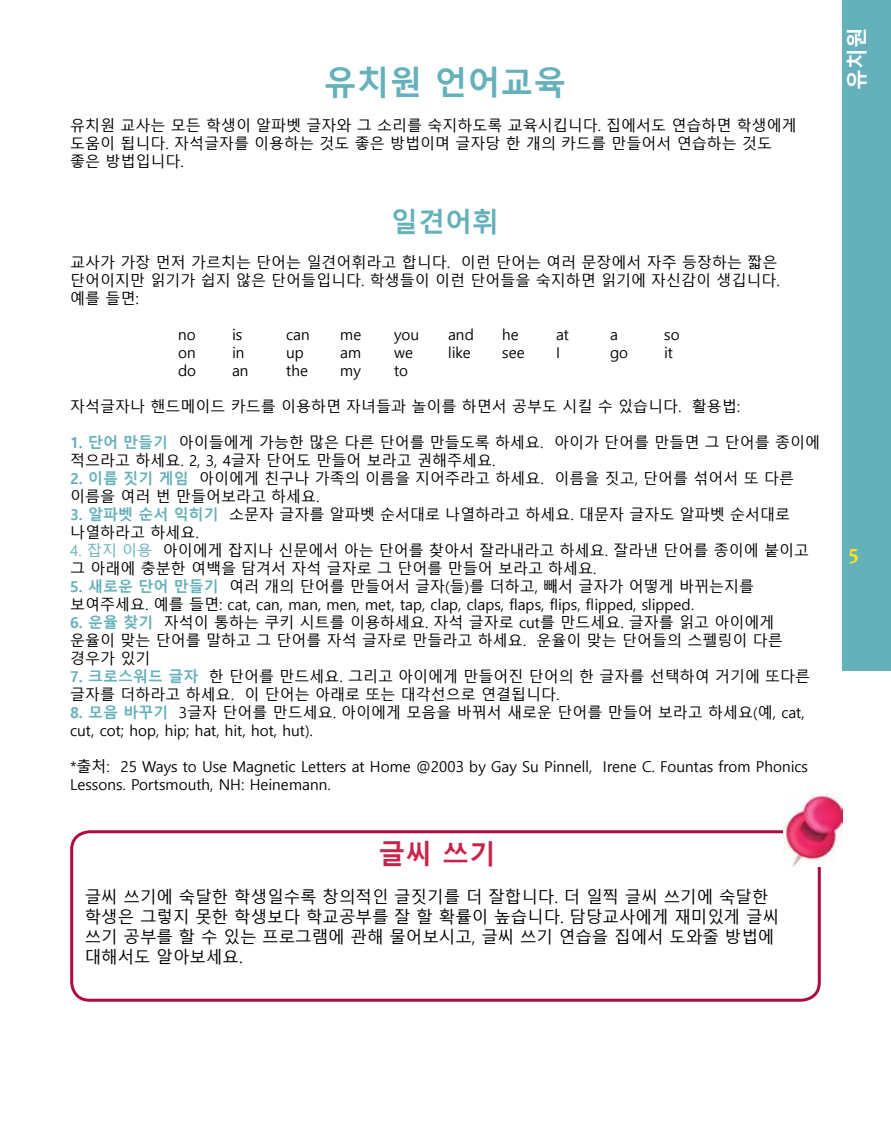
<style>
.page{position:relative;width:891px;height:1134px;background:#fff}
.page>*{position:absolute;margin:0;border:0;box-sizing:border-box;transform-origin:0 0}
.t1{font:700 33px "Malgun Gothic";color:#64b1bb}
.t2{font:700 27px "Malgun Gothic";color:#64b1bb}
.t3{font:700 27px "Malgun Gothic";color:#c9234a}
.t4{font:700 21px "Malgun Gothic";color:#fff}
.t5{font:700 21px "Candara";color:#fde70a}
.t6{font:16.5px/19.8px "Malgun Gothic";color:#000}
.t7{font:15px/18px "Malgun Gothic";color:#000}
.s1{font-weight:700;color:#64b1bb}
.s2{color:#64b1bb}
</style>
<div class="page">
<div style="left:842px;top:0;width:49px;height:671px;background:#64b1bb"></div>
<div style="left:70px;top:830px;width:751px;height:172px;border:3px solid #ad0a40;border-radius:18px"></div>
<img style="left:783px;top:794px;width:59px;height:73px">
<h1 class="t1" style="left:324px;top:64px;width:244px">유치원 언어교육</h1>
<p class="t7" style="left:70px;top:117px;width:728px">유치원 교사는 모든 학생이 알파벳 글자와 그 소리를 숙지하도록 교육시킵니다. 집에서도 연습하면 학생에게 도움이 됩니다. 자석글자를 이용하는 것도 좋은 방법이며 글자당 한 개의 카드를 만들어서 연습하는 것도 좋은 방법입니다.</p>
<h2 class="t2" style="left:391px;top:206px;width:109px">일견어휘</h2>
<p class="t7" style="left:70px;top:254px;width:711px">교사가 가장 먼저 가르치는 단어는 일견어휘라고 합니다. 이런 단어는 여러 문장에서 자주 등장하는 짧은 단어이지만 읽기가 쉽지 않은 단어들입니다. 학생들이 이런 단어들을 숙지하면 읽기에 자신감이 생깁니다. 예를 들면:</p>
<p class="t7" style="left:178px;top:326px;width:19px">no</p>
<p class="t7" style="left:232px;top:326px;width:12px">is</p>
<p class="t7" style="left:286px;top:326px;width:25px">can</p>
<p class="t7" style="left:340px;top:326px;width:23px">me</p>
<p class="t7" style="left:394px;top:326px;width:26px">you</p>
<p class="t7" style="left:448px;top:326px;width:27px">and</p>
<p class="t7" style="left:502px;top:326px;width:18px">he</p>
<p class="t7" style="left:556px;top:326px;width:14px">at</p>
<p class="t7" style="left:610px;top:326px;width:9px">a</p>
<p class="t7" style="left:664px;top:326px;width:17px">so</p>
<p class="t7" style="left:178px;top:344px;width:19px">on</p>
<p class="t7" style="left:232px;top:344px;width:14px">in</p>
<p class="t7" style="left:286px;top:344px;width:19px">up</p>
<p class="t7" style="left:340px;top:344px;width:22px">am</p>
<p class="t7" style="left:394px;top:344px;width:20px">we</p>
<p class="t7" style="left:448px;top:344px;width:24px">like</p>
<p class="t7" style="left:502px;top:344px;width:24px">see</p>
<p class="t7" style="left:556px;top:344px;width:6px">I</p>
<p class="t7" style="left:610px;top:344px;width:20px">go</p>
<p class="t7" style="left:664px;top:344px;width:10px">it</p>
<p class="t7" style="left:178px;top:362px;width:20px">do</p>
<p class="t7" style="left:232px;top:362px;width:18px">an</p>
<p class="t7" style="left:286px;top:362px;width:23px">the</p>
<p class="t7" style="left:340px;top:362px;width:22px">my</p>
<p class="t7" style="left:394px;top:362px;width:16px">to</p>
<p class="t7" style="left:70px;top:398px;width:671px">자석글자나 핸드메이드 카드를 이용하면 자녀들과 놀이를 하면서 공부도 시킬 수 있습니다. 활용법:</p>
<p class="t7" style="left:70px;top:434px;width:752px"><span class="s1">1. 단어 만들기</span> 아이들에게 가능한 많은 다른 단어를 만들도록 하세요. 아이가 단어를 만들면 그 단어를 종이에 적으라고 하세요. 2, 3, 4글자 단어도 만들어 보라고 권해주세요.</p>
<p class="t7" style="left:70px;top:470px;width:725px"><span class="s1">2. 이름 짓기 게임</span> 아이에게 친구나 가족의 이름을 지어주라고 하세요. 이름을 짓고, 단어를 섞어서 또 다른 이름을 여러 번 만들어보라고 하세요.</p>
<p class="t7" style="left:70px;top:506px;width:721px"><span class="s1">3. 알파벳 순서 익히기</span> 소문자 글자를 알파벳 순서대로 나열하라고 하세요. 대문자 글자도 알파벳 순서대로 나열하라고 하세요.</p>
<p class="t7" style="left:70px;top:542px;width:741px"><span class="s2">4. 잡지 이용</span> 아이에게 잡지나 신문에서 아는 단어를 찾아서 잘라내라고 하세요. 잘라낸 단어를 종이에 붙이고 그 아래에 충분한 여백을 담겨서 자석 글자로 그 단어를 만들어 보라고 하세요.</p>
<p class="t7" style="left:70px;top:578px;width:685px"><span class="s1">5. 새로운 단어 만들기</span> 여러 개의 단어를 만들어서 글자(들)를 더하고, 빼서 글자가 어떻게 바뀌는지를 보여주세요. 예를 들면: cat, can, man, men, met, tap, clap, claps, flaps, flips, flipped, slipped.</p>
<p class="t7" style="left:70px;top:614px;width:714px"><span class="s1">6. 운율 찾기</span> 자석이 통하는 쿠키 시트를 이용하세요. 자석 글자로 cut를 만드세요. 글자를 읽고 아이에게 운율이 맞는 단어를 말하고 그 단어를 자석 글자로 만들라고 하세요. 운율이 맞는 단어들의 스펠링이 다른 경우가 있기</p>
<p class="t7" style="left:70px;top:668px;width:742px"><span class="s1">7. 크로스워드 글자</span> 한 단어를 만드세요. 그리고 아이에게 만들어진 단어의 한 글자를 선택하여 거기에 또다른 글자를 더하라고 하세요. 이 단어는 아래로 또는 대각선으로 연결됩니다.</p>
<p class="t7" style="left:70px;top:704px;width:736px"><span class="s1">8. 모음 바꾸기</span> 3글자 단어를 만드세요. 아이에게 모음을 바꿔서 새로운 단어를 만들어 보라고 하세요(예, cat, cut, cot; hop, hip; hat, hit, hot, hut).</p>
<p class="t7" style="left:70px;top:758px;width:739px">*출처: 25 Ways to Use Magnetic Letters at Home @2003 by Gay Su Pinnell, Irene C. Fountas from Phonics<br>Lessons. Portsmouth, NH: Heinemann.</p>
<h2 class="t3" style="left:379px;top:838px;width:119px">글씨 쓰기</h2>
<p class="t6" style="left:85px;top:888px;width:696px">글씨 쓰기에 숙달한 학생일수록 창의적인 글짓기를 더 잘합니다. 더 일찍 글씨 쓰기에 숙달한 학생은 그렇지 못한 학생보다 학교공부를 잘 할 확률이 높습니다. 담당교사에게 재미있게 글씨 쓰기 공부를 할 수 있는 프로그램에 관해 물어보시고, 글씨 쓰기 연습을 집에서 도와줄 방법에 대해서도 알아보세요.</p>
<h3 class="t4" style="left:845px;top:90px;width:64px;rotate:-90deg">유치원</h3>
<h3 class="t5" style="left:849px;top:540px;width:11px">5</h3>
</div>
